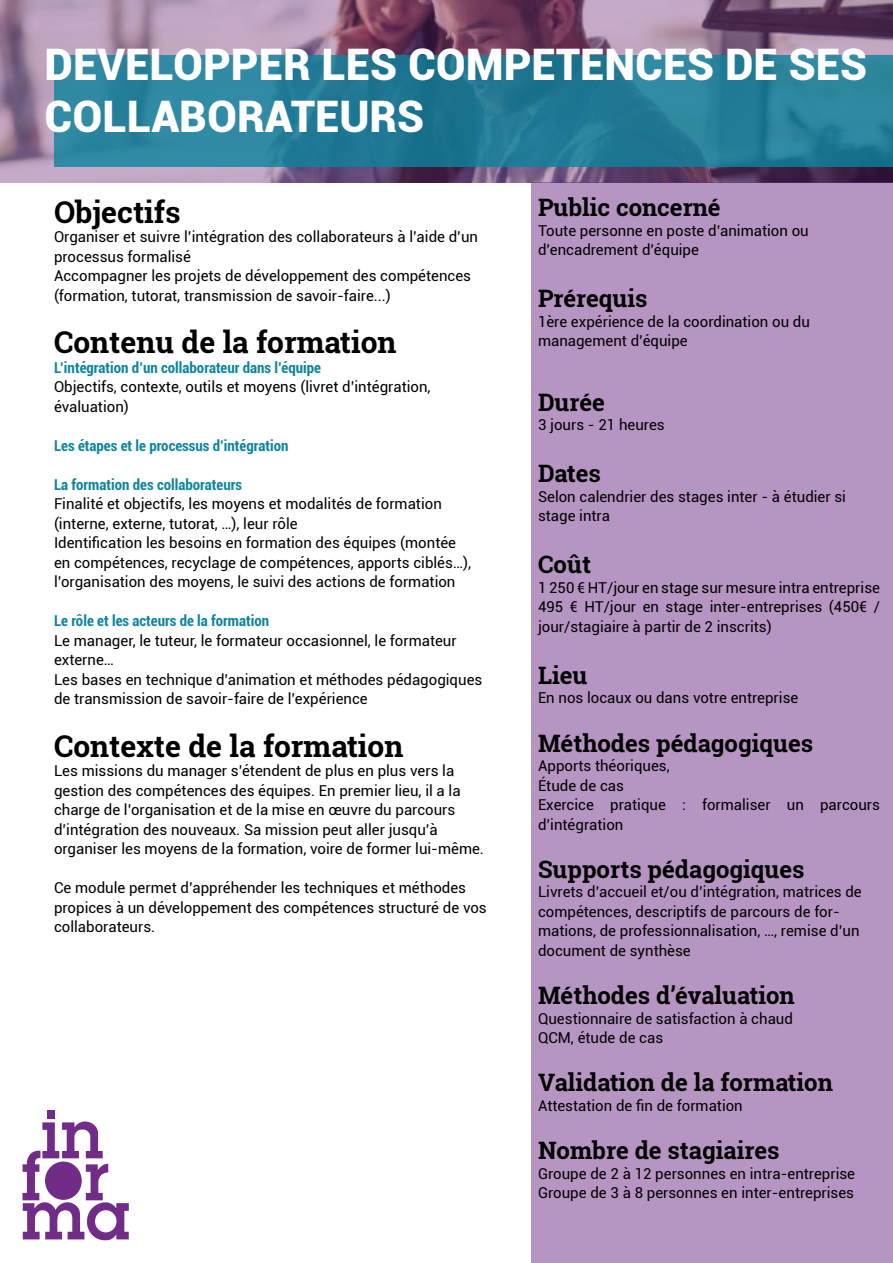
<style>
.page{position:relative;width:893px;height:1263px;background:#fff}
.page>*{position:absolute;margin:0;border:0;box-sizing:border-box;transform-origin:0 0}
.t1{font:900 43.5px/52.2px "Roboto";color:#fff}
.t2{font:700 30px "Roboto Slab";color:#000}
.t3{font:700 24px "Roboto Slab";color:#000}
.t4{font:15px/19.5px "Roboto";color:#000}
.t5{font:700 condensed 15px "Roboto";color:#0d849d}
</style>
<div class="page">
<svg style="left:0;top:0;width:893px;height:183px;background:#906f8d"></svg>
<svg style="left:54px;top:55px;width:839px;height:112px;background:#257e98"></svg>
<div style="left:531px;top:182px;width:362px;height:1081px;background:#b795c2"></div>
<div style="left:47px;top:1110px;width:8px;height:9px;background:#702c86"></div>
<svg style="left:23px;top:1121px;width:106px;height:119px"></svg>
<p class="t1" style="left:45px;top:37px;width:824px">DEVELOPPER LES COMPETENCES DE SES<br>COLLABORATEURS</p>
<p class="t2" style="left:54px;top:191px;width:128px">Objectifs</p>
<p class="t4" style="left:54px;top:226px;width:426px">Organiser et suivre l’intégration des collaborateurs à l’aide d’un processus formalisé</p>
<p class="t4" style="left:54px;top:265px;width:419px">Accompagner les projets de développement des compétences (formation, tutorat, transmission de savoir-faire...)</p>
<p class="t2" style="left:54px;top:322px;width:344px">Contenu de la formation</p>
<p class="t5" style="left:54px;top:357px;width:269px">L’intégration d’un collaborateur dans l’équipe</p>
<p class="t4" style="left:54px;top:376px;width:378px">Objectifs, contexte, outils et moyens (livret d’intégration, évaluation)</p>
<p class="t5" style="left:54px;top:435px;width:236px">Les étapes et le processus d’intégration</p>
<p class="t5" style="left:54px;top:474px;width:190px">La formation des collaborateurs</p>
<p class="t4" style="left:54px;top:493px;width:389px">Finalité et objectifs, les moyens et modalités de formation (interne, externe, tutorat, …), leur rôle</p>
<p class="t4" style="left:54px;top:532px;width:419px">Identification les besoins en formation des équipes (montée en compétences, recyclage de compétences, apports ciblés…), l’organisation des moyens, le suivi des actions de formation</p>
<p class="t5" style="left:54px;top:610px;width:217px">Le rôle et les acteurs de la formation</p>
<p class="t4" style="left:54px;top:630px;width:404px">Le manager, le tuteur, le formateur occasionnel, le formateur externe…</p>
<p class="t4" style="left:54px;top:669px;width:430px">Les bases en technique d’animation et méthodes pédagogiques de transmission de savoir-faire de l’expérience</p>
<p class="t2" style="left:54px;top:725px;width:351px">Contexte de la formation</p>
<p class="t4" style="left:54px;top:760px;width:431px">Les missions du manager s’étendent de plus en plus vers la gestion des compétences des équipes. En premier lieu, il a la charge de l’organisation et de la mise en œuvre du parcours d’intégration des nouveaux. Sa mission peut aller jusqu’à organiser les moyens de la formation, voire de former lui-même.</p>
<p class="t4" style="left:54px;top:877px;width:434px">Ce module permet d’appréhender les techniques et méthodes propices à un développement des compétences structuré de vos collaborateurs.</p>
<p class="t3" style="left:538px;top:191px;width:184px">Public concerné</p>
<p class="t4" style="left:538px;top:220px;width:272px">Toute personne en poste d’animation ou d’encadrement d’équipe</p>
<p class="t3" style="left:538px;top:282px;width:111px">Prérequis</p>
<p class="t4" style="left:538px;top:311px;width:273px">1ère expérience de la coordination ou du management d’équipe</p>
<p class="t3" style="left:538px;top:386px;width:68px">Durée</p>
<p class="t4" style="left:538px;top:415px;width:128px">3 jours - 21 heures</p>
<p class="t3" style="left:538px;top:457px;width:64px">Dates</p>
<p class="t4" style="left:538px;top:486px;width:310px">Selon calendrier des stages inter - à étudier si stage intra</p>
<p class="t3" style="left:538px;top:548px;width:54px">Coût</p>
<p class="t4" style="left:538px;top:577px;width:343px">1 250 € HT/jour en stage sur mesure intra entreprise</p>
<p class="t4" style="left:538px;top:597px;width:344px">495 € HT/jour en stage inter-entreprises (450€ / jour/stagiaire à partir de 2 inscrits)</p>
<p class="t3" style="left:538px;top:658px;width:51px">Lieu</p>
<p class="t4" style="left:538px;top:687px;width:262px">En nos locaux ou dans votre entreprise</p>
<p class="t3" style="left:538px;top:726px;width:277px">Méthodes pédagogiques</p>
<p class="t4" style="left:538px;top:755px;width:133px">Apports théoriques,</p>
<p class="t4" style="left:538px;top:775px;width:87px">Étude de cas</p>
<p class="t4" style="left:538px;top:794px;width:343px">Exercice pratique : formaliser un parcours d’intégration</p>
<p class="t3" style="left:538px;top:853px;width:268px">Supports pédagogiques</p>
<p class="t4" style="left:538px;top:882px;width:325px">Livrets d’accueil et/ou d’intégration, matrices de compétences, descriptifs de parcours de for&shy;mations, de professionnalisation, …, remise d’un document de synthèse</p>
<p class="t3" style="left:538px;top:979px;width:258px">Méthodes d’évaluation</p>
<p class="t4" style="left:538px;top:1008px;width:256px">Questionnaire de satisfaction à chaud</p>
<p class="t4" style="left:538px;top:1027px;width:127px">QCM, étude de cas</p>
<p class="t3" style="left:538px;top:1066px;width:296px">Validation de la formation</p>
<p class="t4" style="left:538px;top:1095px;width:206px">Attestation de fin de formation</p>
<p class="t3" style="left:538px;top:1134px;width:243px">Nombre de stagiaires</p>
<p class="t4" style="left:538px;top:1163px;width:319px">Groupe de 2 à 12 personnes en intra-entreprise</p>
<p class="t4" style="left:538px;top:1182px;width:318px">Groupe de 3 à 8 personnes en inter-entreprises</p>
</div>
